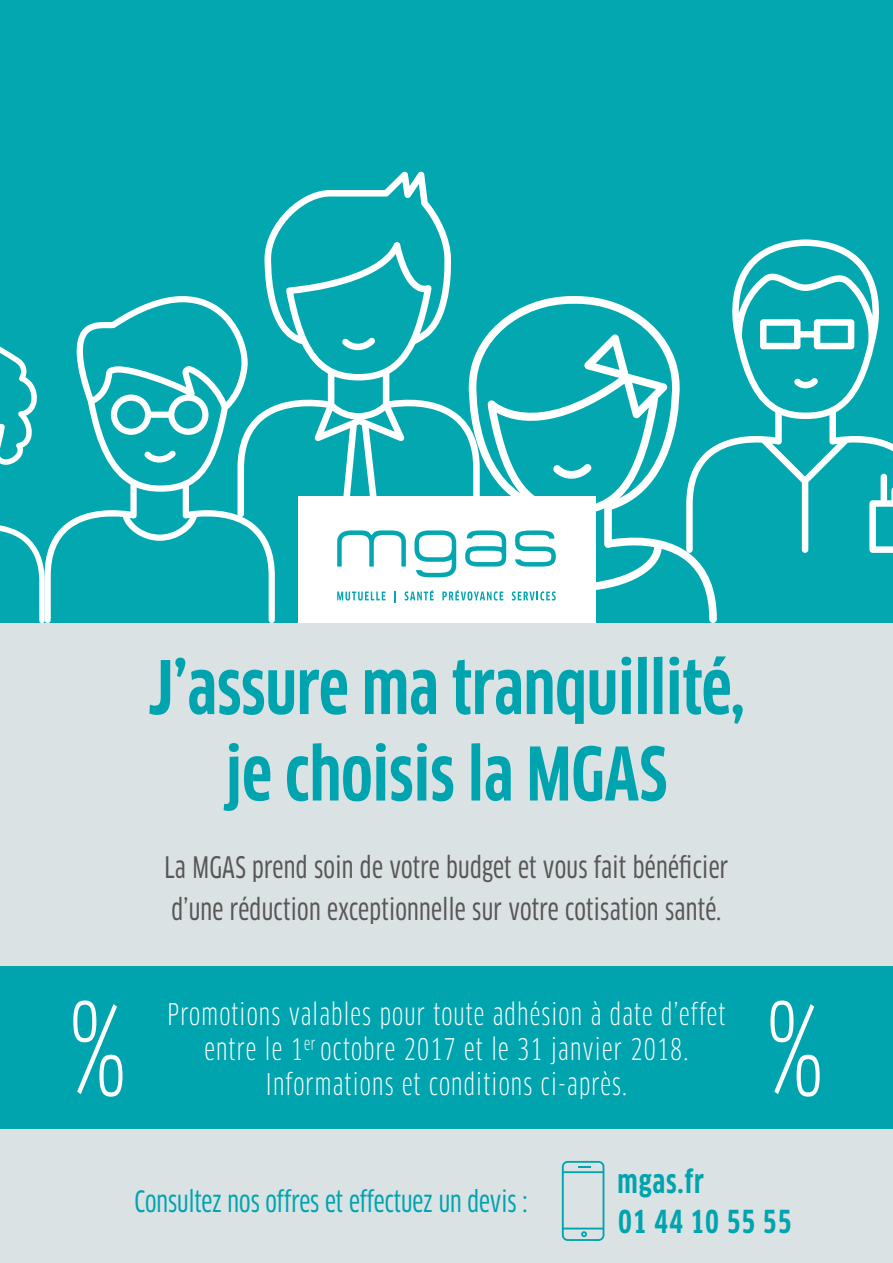
<style>
.page{position:relative;width:893px;height:1263px;background:#fff}
.page>*{position:absolute;margin:0;border:0;box-sizing:border-box;transform-origin:0 0}
.t1{font:700 condensed 72px/86.4px "Clan OT";color:#00a4af;text-align:center}
.t2{font:700 condensed 31.05px/40.7px "Clan OT";letter-spacing:.03em;color:#00a4af}
.t3{font:condensed 29.25px/35.1px "Clan OT";letter-spacing:.04em;color:#fff;text-align:center}
.t4{font:28.95px/42.2px "Clan OT Cond News";letter-spacing:.01em;color:#575756}
.t5{font:28.65px "Clan OT Cond News";color:#00a4af}
</style>
<div class="page">
<div style="left:0;top:0;width:893px;height:623px;background:#03a7af"></div>
<svg style="left:0;top:346px;width:45px;height:277px"></svg>
<svg style="left:264px;top:171px;width:187px;height:325px"></svg>
<svg style="left:342px;top:337px;width:33px;height:13px"></svg>
<svg style="left:45px;top:296px;width:230px;height:327px"></svg>
<svg style="left:432px;top:296px;width:285px;height:327px"></svg>
<svg style="left:553px;top:464px;width:39px;height:15px"></svg>
<svg style="left:686px;top:239px;width:207px;height:314px"></svg>
<svg style="left:760px;top:319px;width:94px;height:30px"></svg>
<svg style="left:869px;top:474px;width:24px;height:79px"></svg>
<svg style="left:794px;top:378px;width:24px;height:10px"></svg>
<div style="left:0;top:623px;width:893px;height:640px;background:#dbe2e4"></div>
<div style="left:298px;top:496px;width:297px;height:127px;background:#fff"></div>
<svg style="left:337px;top:591px;width:49px;height:9px"></svg>
<svg style="left:394px;top:591px;width:2px;height:11px"></svg>
<svg style="left:405px;top:590px;width:29px;height:10px"></svg>
<svg style="left:442px;top:590px;width:61px;height:10px"></svg>
<svg style="left:512px;top:591px;width:44px;height:9px"></svg>
<svg style="left:337px;top:530px;width:69px;height:36px"></svg>
<svg style="left:465px;top:530px;width:41px;height:36px"></svg>
<svg style="left:414px;top:530px;width:42px;height:47px"></svg>
<svg style="left:515px;top:530px;width:41px;height:36px"></svg>
<div style="left:0;top:966px;width:893px;height:163px;background:#00a4af"></div>
<svg style="left:562px;top:1161px;width:42px;height:80px"></svg>
<svg style="left:770px;top:1000px;width:50px;height:97px"></svg>
<svg style="left:73px;top:1000px;width:49px;height:97px"></svg>
<h1 class="t1" style="left:148px;top:645px;width:598px">J’assure ma tranquillité, je choisis la MGAS</h1>
<p class="t4" style="left:164px;top:846px;width:565px">La MGAS prend soin de votre budget et vous fait bénéficier d’une réduction exceptionnelle sur votre cotisation santé.</p>
<p class="t3" style="left:167px;top:996px;width:560px">Promotions valables pour toute adhésion à date d’effet entre le 1<sup>er</sup> octobre 2017 et le 31 janvier 2018.<br>Informations et conditions ci-après.</p>
<p class="t5" style="left:134px;top:1185px;width:395px">Consultez nos offres et effectuez un devis :</p>
<p class="t2" style="left:618px;top:1161px;width:175px">mgas.fr<br>01 44 10 55 55</p>
</div>
